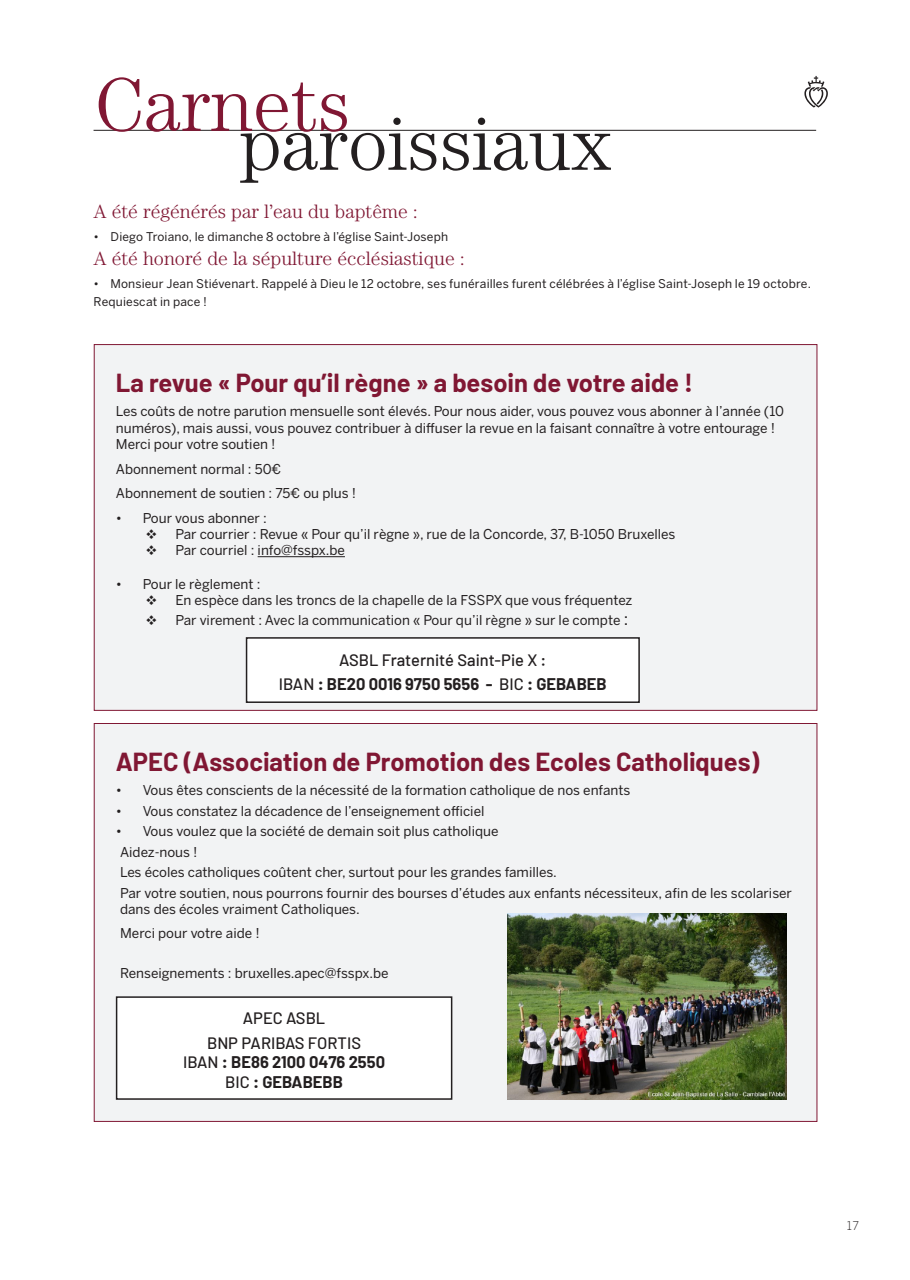
<style>
.page{position:relative;width:910px;height:1280px;background:#fff}
.page>*{position:absolute;margin:0;border:0;box-sizing:border-box;transform-origin:0 0}
.t1{font:300 76.5px "Century Std";color:#231f20}
.t2{font:300 76.5px "Century Std";color:#801733}
.t3{font:700 25.5px "Barlow";color:#801733}
.t4{font:300 19.5px "Century Std";color:#801733}
.t5{font:700 16.5px "Barlow";color:#231f20}
.t6{font:500 16.5px "Barlow";color:#231f20}
.t7{font:13.5px/16.2px "Benton Sans";color:#231f20}
.t8{font:12px/18.8px "Benton Sans";letter-spacing:.015em;color:#231f20}
.t9{font:300 12px "Benton Sans";color:#231f20}
.s1{font-size:16.5px}
.s2{font-weight:500}
</style>
<div class="page">
<hr style="left:94px;top:130px;width:722px;height:1px;background:#231f20">
<svg style="left:804px;top:76px;width:24px;height:32px"></svg>
<div style="left:94px;top:345px;width:723px;height:365px;background:#f2f3f4"></div>
<hr style="left:258px;top:556px;width:87px;height:1px;background:#231f20">
<div style="left:94px;top:723px;width:723px;height:398px;background:#f2f3f4"></div>
<div style="left:247px;top:638px;width:392px;height:64px;background:#fff"></div>
<div style="left:246px;top:637px;width:394px;height:66px;border:2px solid #231f20"></div>
<div style="left:117px;top:997px;width:335px;height:102px;background:#fff"></div>
<div style="left:116px;top:996px;width:336px;height:104px;border:2px solid #231f20"></div>
<img style="left:508px;top:914px;width:279px;height:186px">
<p class="t2" style="left:95px;top:61px;width:257px">Carnets</p>
<p class="t1" style="left:239px;top:100px;width:374px">paroissiaux</p>
<p class="t4" style="left:94px;top:200px;width:326px">A été régénérés par l’eau du baptême :</p>
<p class="t8" style="left:94px;top:227px;width:356px">• Diego Troiano, le dimanche 8 octobre à l’église Saint-Joseph</p>
<p class="t4" style="left:94px;top:247px;width:373px">A été honoré de la sépulture écclésiastique :</p>
<p class="t8" style="left:94px;top:274px;width:719px">• Monsieur Jean Stiévenart. Rappelé à Dieu le 12 octobre, ses funérailles furent célébrées à l’église Saint-Joseph le 19 octobre.<br>Requiescat in pace !</p>
<h2 class="t3" style="left:116px;top:367px;width:579px">La revue « Pour qu’il règne » a besoin de votre aide !</h2>
<p class="t7" style="left:116px;top:403px;width:670px">Les coûts de notre parution mensuelle sont élevés. Pour nous aider, vous pouvez vous abonner à l’année (10 numéros), mais aussi, vous pouvez contribuer à diffuser la revue en la faisant connaître à votre entourage !<br>Merci pour votre soutien !</p>
<p class="t7" style="left:116px;top:456px;width:242px;line-height:24.8px">Abonnement normal : 50€<br>Abonnement de soutien : 75€ ou plus !</p>
<p class="t7" style="left:175px;top:510px;width:502px;text-indent:-60px">• Pour vous abonner :<br>Par courrier : Revue « Pour qu’il règne », rue de la Concorde, 37, B-1050 Bruxelles<br>Par courriel : info@fsspx.be</p>
<p class="t7" style="left:175px;top:575px;width:458px;text-indent:-60px">• Pour le règlement :<br>En espèce dans les troncs de la chapelle de la FSSPX que vous fréquentez</p>
<p class="t7" style="left:175px;top:611px;width:454px">Par virement : Avec la communication « Pour qu’il règne » sur le compte <span class="s1">:</span></p>
<p class="t6" style="left:339px;top:650px;width:209px">ASBL Fraternité Saint-Pie X :</p>
<p class="t5" style="left:279px;top:674px;width:329px"><span class="s2">IBAN</span> : BE20 0016 9750 5656 - <span class="s2">BIC</span> : GEBABEB</p>
<h2 class="t3" style="left:116px;top:746px;width:645px">APEC (Association de Promotion des Ecoles Catholiques)</h2>
<p class="t7" style="left:116px;top:782px;width:516px">• Vous êtes conscients de la nécessité de la formation catholique de nos enfants</p>
<p class="t7" style="left:116px;top:803px;width:370px">• Vous constatez la décadence de l’enseignement officiel</p>
<p class="t7" style="left:120px;top:821px;width:673px;line-height:20.4px;text-indent:-4px">• Vous voulez que la société de demain soit plus catholique<br>Aidez-nous !<br>Les écoles catholiques coûtent cher, surtout pour les grandes familles.<br>Par votre soutien, nous pourrons fournir des bourses d’études aux enfants nécessiteux, afin de les scolariser</p>
<p class="t7" style="left:120px;top:897px;width:241px;line-height:24px">dans des écoles vraiment Catholiques.<br>Merci pour votre aide !</p>
<p class="t7" style="left:120px;top:965px;width:270px">Renseignements : bruxelles.apec@fsspx.be</p>
<p class="t6" style="left:243px;top:1008px;width:84px">APEC ASBL</p>
<p class="t6" style="left:207px;top:1032px;width:155px">BNP PARIBAS FORTIS</p>
<p class="t5" style="left:183px;top:1052px;width:204px"><span class="s2">IBAN</span> : BE86 2100 0476 2550</p>
<p class="t5" style="left:225px;top:1072px;width:119px"><span class="s2">BIC</span> : GEBABEBB</p>
<p class="t9" style="left:847px;top:1218px;width:14px">17</p>
</div>
